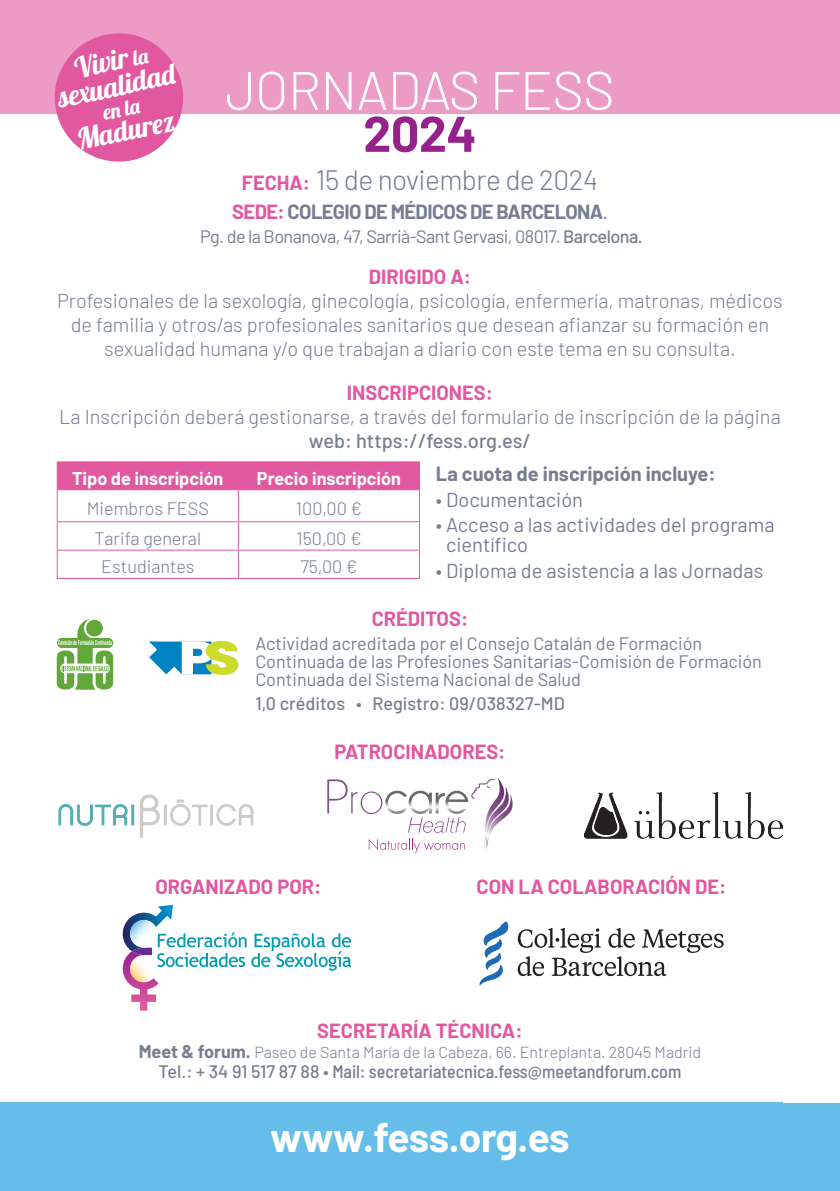
<style>
.page{position:relative;width:840px;height:1191px;background:#fff}
.page>*{position:absolute;margin:0;border:0;box-sizing:border-box;transform-origin:0 0}
.t1{font:300 53.8px "Barlow";letter-spacing:-.01em;color:#fff}
.t2{font:700 50px "Barlow";color:#95228a}
.t3{font:700 40.6px "Barlow";letter-spacing:-.015em;color:#fff}
.t4{font:28.6px "Lobster";color:#fff}
.t5{font:300 28px "Barlow";letter-spacing:-.02em;color:#747e8e}
.t6{font:21.2px "Lobster";color:#fff}
.t7{font:300 20px/24px "Barlow";color:#747e8e;text-align:center}
._2-Ponencia{font:700 20px "Barlow";color:#e258a0}
.t8{font:20px/20px "Barlow";color:#747e8e}
.t9{font:700 20px "Barlow";letter-spacing:-.03em;color:#747e8e}
.t10{font:700 20px "Barlow";color:#747e8e}
._2-Ponencia-2{font:18px/18px "Barlow";color:#747e8e}
.t11{font:500 semi-condensed 18px "Barlow";color:#747e8e}
.t12{font:300 18px "Barlow";color:#747e8e}
._2-Ponencia-3{font:18px "Barlow";letter-spacing:-.03em;color:#747e8e}
.t13{font:700 18px "Barlow";color:#fff}
._2-Ponencia-4{font:500 18px "Barlow";color:#747e8e}
.t14{font:300 16px "Barlow";color:#747e8e}
.s1{font-size:21.2px}
.s2{font-weight:700;font-size:20px;color:#e258a0}
.s3{color:#e258a0}
.s4{font-weight:500;font-size:18px}
.s5{font-weight:500}
.s6{font-weight:700;font-size:18px}
.s7{font-stretch:normal}
</style>
<div class="page">
<div style="left:57px;top:461px;width:363px;height:28px;background:#e258a0"></div>
<hr style="left:57px;top:490px;width:1px;height:31px;background:#e258a0">
<svg style="left:57px;top:522px;width:1px;height:56px"></svg>
<hr style="left:57px;top:489px;width:181px;height:1px;background:#e258a0">
<hr style="left:238px;top:489px;width:182px;height:1px;background:#e258a0">
<hr style="left:238px;top:490px;width:1px;height:31px;background:#e258a0">
<hr style="left:419px;top:490px;width:1px;height:31px;background:#e258a0">
<svg style="left:238px;top:522px;width:1px;height:56px"></svg>
<svg style="left:419px;top:522px;width:1px;height:56px"></svg>
<hr style="left:57px;top:521px;width:181px;height:1px;background:#e258a0">
<hr style="left:238px;top:521px;width:182px;height:1px;background:#e258a0">
<hr style="left:57px;top:549px;width:181px;height:1px;background:#e258a0">
<hr style="left:238px;top:549px;width:182px;height:1px;background:#e258a0">
<hr style="left:57px;top:578px;width:181px;height:1px;background:#e258a0">
<hr style="left:238px;top:578px;width:182px;height:1px;background:#e258a0">
<div style="left:0;top:0;width:839px;height:113px;background:#ec9cc4"></div>
<div style="left:0;top:1103px;width:839px;height:88px;background:#65bdea"></div>
<svg style="left:123px;top:904px;width:228px;height:106px"></svg>
<svg style="left:517px;top:928px;width:206px;height:48px"></svg>
<svg style="left:479px;top:921px;width:29px;height:65px"></svg>
<svg style="left:49px;top:33px;width:140px;height:129px"></svg>
<img style="left:58px;top:794px;width:196px;height:44px">
<svg style="left:327px;top:778px;width:186px;height:75px"></svg>
<svg style="left:57px;top:619px;width:56px;height:70px"></svg>
<svg style="left:149px;top:641px;width:89px;height:34px"></svg>
<img style="left:584px;top:792px;width:198px;height:47px">
<p class="t4" style="left:71px;top:51px;width:77px;rotate:-12deg">Vivir <span class="s1">la</span></p>
<p class="t4" style="left:54px;top:80px;width:122px;rotate:-12deg">sexualidad</p>
<p class="t6" style="left:100px;top:100px;width:40px;rotate:-12deg">en la</p>
<p class="t4" style="left:73px;top:122px;width:107px;rotate:-12deg">Madurez</p>
<p class="t1" style="left:225px;top:52px;width:390px">JORNADAS FESS</p>
<p class="t2" style="left:363px;top:97px;width:115px">2024</p>
<p class="t5" style="left:242px;top:159px;width:357px"><span class="s2">FECHA:</span> 15 de noviembre de 2024</p>
<p class="t9" style="left:232px;top:197px;width:377px"><span class="s3">SEDE:</span> COLEGIO DE MÉDICOS DE BARCELONA<span class="s4">.</span></p>
<p class="_2-Ponencia-3" style="left:200px;top:224px;width:444px">Pg. de la Bonanova, 47, Sarrià-Sant Gervasi, 08017. <span class="s5">Barcelona.</span></p>
<p class="_2-Ponencia" style="left:368px;top:262px;width:104px">DIRIGIDO A:</p>
<p class="t7" style="left:57px;top:288px;width:726px">Profesionales de la sexología, ginecología, psicología, enfermería, matronas, médicos de familia y otros/as profesionales sanitarios que desean afianzar su formación en sexualidad humana y/o que trabajan a diario con este tema en su consulta.</p>
<p class="_2-Ponencia" style="left:347px;top:378px;width:147px">INSCRIPCIONES:</p>
<p class="t7" style="left:59px;top:404px;width:722px">La Inscripción deberá gestionarse, a través del formulario de inscripción de la página <span class="s5">web: https://fess.org.es/</span></p>
<p class="t10" style="left:435px;top:459px;width:281px">La cuota de inscripción incluye:</p>
<p class="t8" style="left:435px;top:488px;width:148px">• Documentación</p>
<p class="t8" style="left:446px;top:513px;width:330px;text-indent:-10px">• Acceso a las actividades del programa científico</p>
<p class="t8" style="left:435px;top:559px;width:329px">• Diploma de asistencia a las Jornadas</p>
<p class="t13" style="left:72px;top:465px;width:153px">Tipo de inscripción</p>
<p class="t13" style="left:257px;top:465px;width:145px">Precio inscripción</p>
<p class="t12" style="left:87px;top:495px;width:124px">Miembros FESS</p>
<p class="t12" style="left:296px;top:495px;width:67px">100,00 €</p>
<p class="t12" style="left:94px;top:525px;width:108px">Tarifa general</p>
<p class="t12" style="left:296px;top:525px;width:66px">150,00 €</p>
<p class="t12" style="left:101px;top:554px;width:94px">Estudiantes</p>
<p class="t12" style="left:300px;top:554px;width:58px">75,00 €</p>
<p class="_2-Ponencia" style="left:371px;top:604px;width:98px">CRÉDITOS:</p>
<p class="_2-Ponencia-2" style="left:255px;top:633px;width:507px">Actividad acreditada por el Consejo Catalán de Formación<br>Continuada de las Profesiones Sanitarias-Comisión de Formación<br>Continuada del Sistema Nacional de Salud</p>
<p class="_2-Ponencia-4" style="left:255px;top:690px;width:311px">1,0 créditos • Registro: 09/038327-MD</p>
<p class="_2-Ponencia" style="left:334px;top:737px;width:172px">PATROCINADORES:</p>
<p class="_2-Ponencia" style="left:155px;top:872px;width:167px">ORGANIZADO POR:</p>
<p class="_2-Ponencia" style="left:476px;top:872px;width:251px">CON LA COLABORACIÓN DE:</p>
<p class="_2-Ponencia" style="left:317px;top:1015px;width:207px">SECRETARÍA TÉCNICA:</p>
<p class="t14" style="left:139px;top:1040px;width:563px"><span class="s6">Meet &amp; forum.</span> Paseo de Santa María de la Cabeza, 66. Entreplanta. 28045 Madrid</p>
<p class="t11" style="left:158px;top:1058px;width:524px"><span class="s7">Tel.: + 34 91 517 87 88 •</span> Mail: secretariatecnica.fess@meetandforum.com</p>
<p class="t3" style="left:270px;top:1107px;width:301px">www.fess.org.es</p>
</div>
